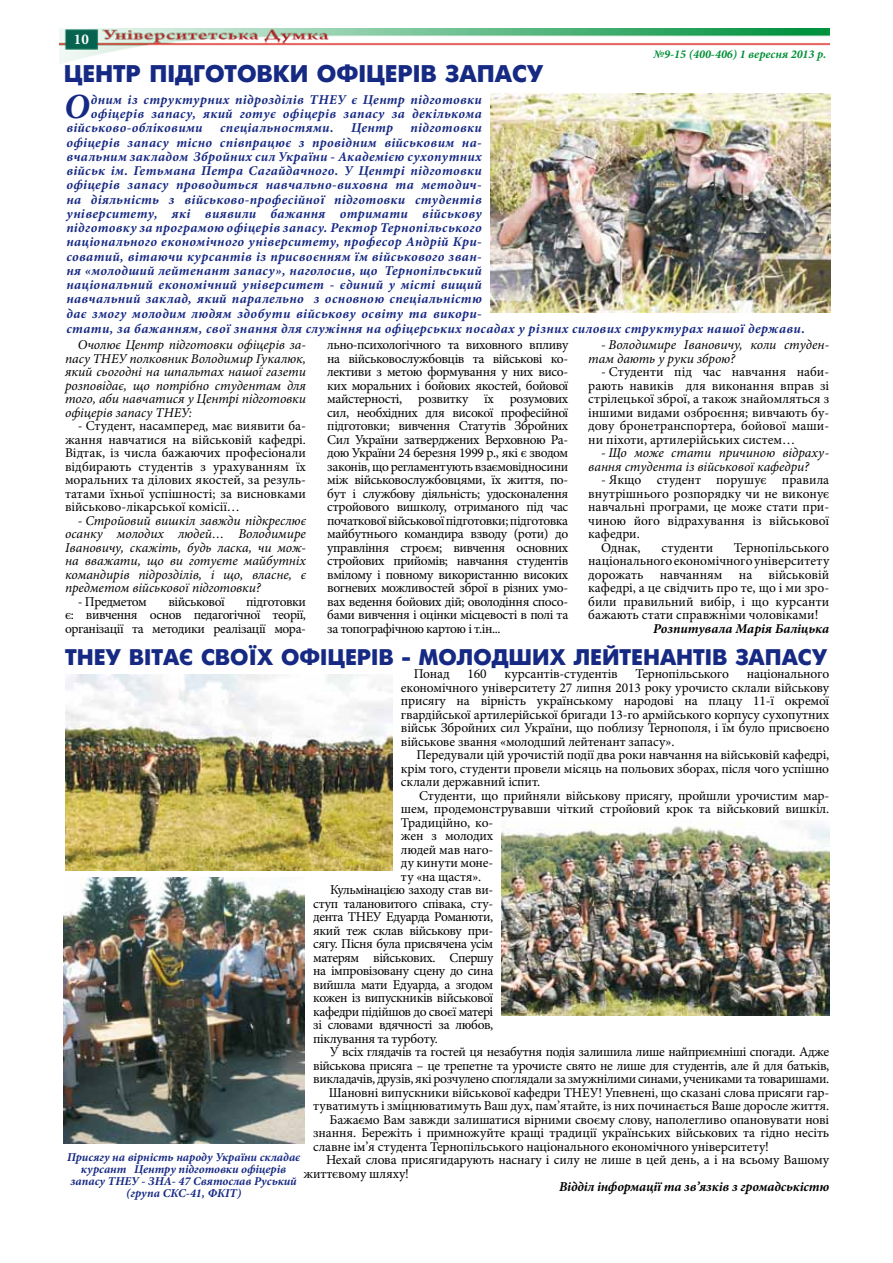
<style>
.page{position:relative;width:893px;height:1263px;background:#fff}
.page>*{position:absolute;margin:0;border:0;box-sizing:border-box;transform-origin:0 0}
.t1{font:italic 700 35.4px "Minion Pro";color:#162983}
.t2{font:700 24px "Ukrainian Futuris";color:#162983}
.t3{font:700 22.5px "Ukrainian Futuris";color:#162983}
.t4{font:700 15px "Minion Pro";color:#fff}
.t5{font:13.5px/13.5px "Minion Pro";letter-spacing:-.015em;color:#000;text-align:justify}
.t6{font:italic 700 13.5px/14.2px "Minion Pro";letter-spacing:.03em;color:#162983}
.t7{font:italic 13.5px/13.5px "Minion Pro";color:#000;text-align:justify}
.t8{font:italic 700 13.5px "Minion Pro";letter-spacing:-.005em;color:#000}
.t9{font:italic 700 12px/12px "Minion Pro";color:#162983;text-align:center}
.t10{font:italic 700 12px "Minion Pro";color:#009037}
</style>
<div class="page">
<img style="left:60px;top:28px;width:769px;height:36px">
<img style="left:65px;top:675px;width:327px;height:195px">
<img style="left:64px;top:878px;width:241px;height:266px">
<img style="left:502px;top:822px;width:327px;height:194px">
<img style="left:490px;top:94px;width:340px;height:218px">
<p class="t4" style="left:74px;top:29px;width:16px">10</p>
<h2 class="t2" style="left:64px;top:60px;width:479px">центр підготовки офіцерів запасу</h2>
<p class="t10" style="left:654px;top:45px;width:174px">№9-15 (400-406) 1 вересня 2013 р.</p>
<h1 class="t1" style="left:64px;top:82px;width:27px">О</h1>
<p class="t6" style="left:91px;top:92px;width:392px">дним із структурних підрозділів ТНЕУ є Центр підготовки</p>
<p class="t6" style="left:91px;top:106px;width:392px">офіцерів запасу, який готує офіцерів запасу за декількома</p>
<p class="t6" style="left:66px;top:121px;width:138px">військово-обліковими</p>
<p class="t6" style="left:220px;top:121px;width:115px">спеціальностями.</p>
<p class="t6" style="left:351px;top:121px;width:44px">Центр</p>
<p class="t6" style="left:66px;top:121px;width:740px;text-indent:344px">підготовки<br>офіцерів запасу тісно співпрацює з провідним військовим на-<br>вчальним закладом Збройних сил України - Академією сухопутних<br>військ ім. Гетьмана Петра Сагайдачного. У Центрі підготовки<br>офіцерів запасу проводиться навчально-виховна та методич-<br>на діяльність з військово-професійної підготовки студентів<br>університету, які виявили бажання отримати військову<br>підготовку за програмою офіцерів запасу. Ректор Тернопільського<br>національного економічного університету, професор Андрій Кри-<br>соватий, вітаючи курсантів із присвоєнням їм військового зван-<br>ня «молодший лейтенант запасу», наголосив, що Тернопільський<br>національний економічний університет - єдиний у місті вищий<br>навчальний заклад, який паралельно з основною спеціальністю<br>дає змогу молодим людям здобути військову освіту та викори-<br>стати, за бажанням, свої знання для служіння на офіцерських посадах у різних силових структурах нашої держави.</p>
<p class="t7" style="left:65px;top:338px;width:242px;text-indent:13px">Очолює Центр підготовки офіцерів за&shy;пасу ТНЕУ полковник Володимир Гукалюк, який сьогодні на шпальтах нашої газети розповідає, що потрібно студентам для того, аби навчатися у Центрі підготовки офіцерів запасу ТНЕУ:</p>
<p class="t5" style="left:65px;top:419px;width:242px;text-indent:13px">- Студент, насамперед, має виявити ба&shy;жання навчатися на військовій кафедрі.<br>Відтак, із числа бажаючих професіонали відбирають студентів з урахуванням їх моральних та ділових якостей, за резуль&shy;татами їхньої успішності; за висновками військово-лікарської комісії…</p>
<p class="t7" style="left:65px;top:514px;width:242px;text-indent:13px">- Стройовий вишкіл завжди підкреслює осанку молодих людей… Володимире Івановичу, скажіть, будь ласка, чи мож&shy;на вважати, що ви готуєте майбутніх командирів підрозділів, і що, власне, є предметом військової підготовки?</p>
<p class="t5" style="left:78px;top:595px;width:71px">- Предметом</p>
<p class="t5" style="left:168px;top:595px;width:58px">військової</p>
<p class="t5" style="left:327px;top:338px;width:242px">льно-психологічного та виховного впливу на військовослужбовців та військові ко&shy;лективи з метою формування у них висо&shy;ких моральних і бойових якостей, бойової майстерності, розвитку їх розумових сил, необхідних для високої професійної підготовки; вивчення Статутів Збройних Сил України затверджених Верховною Ра&shy;дою України 24 березня 1999 р., які є зводом законів, що регламентують взаємовідносини між військовослужбовцями, їх життя, по&shy;бут і службову діяльність; удосконалення стройового вишколу, отриманого під час початкової військової підготовки; підготовка майбутнього командира взводу (роти) до управління строєм; вивчення основних стройових прийомів; навчання студентів вмілому і повному використанню високих вогневих можливостей зброї в різних умо&shy;вах ведення бойових дій; оволодіння спосо&shy;бами вивчення і оцінки місцевості в полі та за топографічною картою і т.ін...</p>
<p class="t7" style="left:588px;top:338px;width:242px;text-indent:13px">- Володимире Івановичу, коли студен&shy;там дають у руки зброю?</p>
<p class="t5" style="left:588px;top:365px;width:242px;text-indent:13px">- Студенти під час навчання наби&shy;рають навиків для виконання вправ зі стрілецької зброї, а також знайомляться з іншими видами озброєння; вивчають бу&shy;дову бронетранспортера, бойової маши&shy;ни піхоти, артилерійських систем…</p>
<p class="t7" style="left:588px;top:446px;width:242px;text-indent:13px">- Що може стати причиною відраху&shy;вання студента із військової кафедри?</p>
<p class="t5" style="left:601px;top:473px;width:230px">- Якщо студент порушує правила</p>
<p class="t5" style="left:588px;top:487px;width:242px">внутрішнього розпорядку чи не виконує</p>
<p class="t5" style="left:588px;top:500px;width:242px">навчальні програми, це може стати при-</p>
<p class="t5" style="left:588px;top:514px;width:242px">чиною його відрахування із військової</p>
<p class="t5" style="left:588px;top:527px;width:53px">кафедри.</p>
<p class="t5" style="left:601px;top:541px;width:41px">Однак,</p>
<p class="t5" style="left:661px;top:541px;width:53px">студенти</p>
<p class="t5" style="left:588px;top:541px;width:242px;text-indent:146px">Тернопільського національного економічного університету дорожать навчанням на військовій кафедрі, а це свідчить про те, що і ми зро&shy;били правильний вибір, і що курсанти бажають стати справжніми чоловіками!</p>
<p class="t8" style="left:653px;top:619px;width:178px">Розпитувала Марія Баліцька</p>
<p class="t5" style="left:65px;top:595px;width:242px;text-indent:181px">підготовки є: вивчення основ педагогічної теорії, організації та методики реалізації мора-</p>
<h3 class="t3" style="left:65px;top:644px;width:762px">ТНЕУ вітає своїх офіцерів - молодших лейтенантів запасу</h3>
<p class="t5" style="left:414px;top:667px;width:38px">Понад</p>
<p class="t5" style="left:467px;top:667px;width:21px">160</p>
<p class="t5" style="left:504px;top:667px;width:115px">курсантів-студентів</p>
<p class="t5" style="left:635px;top:667px;width:95px">Тернопільського</p>
<p class="t5" style="left:401px;top:667px;width:430px;text-indent:346px">національного економічного університету 27 липня 2013 року урочисто склали військову присягу на вірність українському народові на плацу 11-ї окремої гвардійської артилерійської бригади 13-го армійського корпусу сухопутних військ Збройних сил України, що поблизу Тернополя, і їм було присвоєно військове звання «молодший лейтенант запасу».</p>
<p class="t5" style="left:401px;top:748px;width:430px;text-indent:15px">Передували цій урочистій події два роки навчання на військовій кафедрі, крім того, студенти провели місяць на польових зборах, після чого успішно склали державний іспит.</p>
<p class="t5" style="left:419px;top:789px;width:412px">Студенти, що прийняли військову присягу, пройшли урочистим мар-</p>
<p class="t5" style="left:401px;top:802px;width:430px">шем, продемонструвавши чіткий стройовий крок та військовий вишкіл.</p>
<p class="t5" style="left:401px;top:816px;width:94px">Традиційно, ко-</p>
<p class="t5" style="left:401px;top:829px;width:94px">жен з молодих</p>
<p class="t5" style="left:401px;top:843px;width:94px">людей мав наго-</p>
<p class="t5" style="left:401px;top:856px;width:94px">ду кинути моне-</p>
<p class="t5" style="left:401px;top:870px;width:82px">ту «на щастя».</p>
<p class="t5" style="left:330px;top:883px;width:165px">Кульмінацією заходу став ви-</p>
<p class="t5" style="left:313px;top:897px;width:181px">ступ талановитого співака, сту-</p>
<p class="t5" style="left:313px;top:910px;width:182px">дента ТНЕУ Едуарда Романюти,</p>
<p class="t5" style="left:313px;top:924px;width:182px">який теж склав військову при-</p>
<p class="t5" style="left:313px;top:937px;width:182px">сягу. Пісня була присвячена усім</p>
<p class="t5" style="left:313px;top:951px;width:182px">матерям військових. Спершу</p>
<p class="t5" style="left:313px;top:964px;width:182px">на імпровізовану сцену до сина</p>
<p class="t5" style="left:313px;top:978px;width:181px">вийшла мати Едуарда, а згодом</p>
<p class="t5" style="left:313px;top:991px;width:181px">кожен із випускників військової</p>
<p class="t5" style="left:313px;top:1005px;width:181px">кафедри підійшов до своєї матері</p>
<p class="t5" style="left:313px;top:1018px;width:181px">зі словами вдячності за любов,</p>
<p class="t5" style="left:313px;top:1032px;width:126px">піклування та турботу.</p>
<p class="t5" style="left:330px;top:1045px;width:501px">У всіх глядачів та гостей ця незабутня подія залишила лише найприємніші спогади. Адже</p>
<p class="t5" style="left:313px;top:1059px;width:517px">військова присяга – це трепетне та урочисте свято не лише для студентів, але й для батьків,</p>
<p class="t5" style="left:313px;top:1072px;width:517px">викладачів, друзів, які розчулено споглядали за змужнілими синами, учениками та товаришами.</p>
<p class="t5" style="left:329px;top:1086px;width:502px">Шановні випускники військової кафедри ТНЕУ! Упевнені, що сказані слова присяги гар-</p>
<p class="t5" style="left:313px;top:1099px;width:517px">туватимуть і зміцнюватимуть Ваш дух, пам’ятайте, із них починається Ваше доросле життя.</p>
<p class="t5" style="left:330px;top:1113px;width:501px">Бажаємо Вам завжди залишатися вірними своєму слову, наполегливо опановувати нові</p>
<p class="t5" style="left:313px;top:1126px;width:517px">знання. Бережіть і примножуйте кращі традиції українських військових та гідно несіть</p>
<p class="t5" style="left:313px;top:1140px;width:457px">славне ім’я студента Тернопільського національного економічного університету!</p>
<p class="t5" style="left:326px;top:1153px;width:505px">Нехай слова присягидарують наснагу і силу не лише в цей день, а і на всьому Вашому</p>
<p class="t5" style="left:303px;top:1167px;width:107px">життєвому шляху!</p>
<p class="t8" style="left:559px;top:1177px;width:272px">Відділ інформації та зв’язків з громадськістю</p>
<p class="t9" style="left:67px;top:1151px;width:235px">Присягу на вірність народу України складає курсант Центру підготовки офіцерів запасу ТНЕУ - ЗНА- 47 Святослав Руський (група СКС-41, ФКІТ)</p>
</div>
